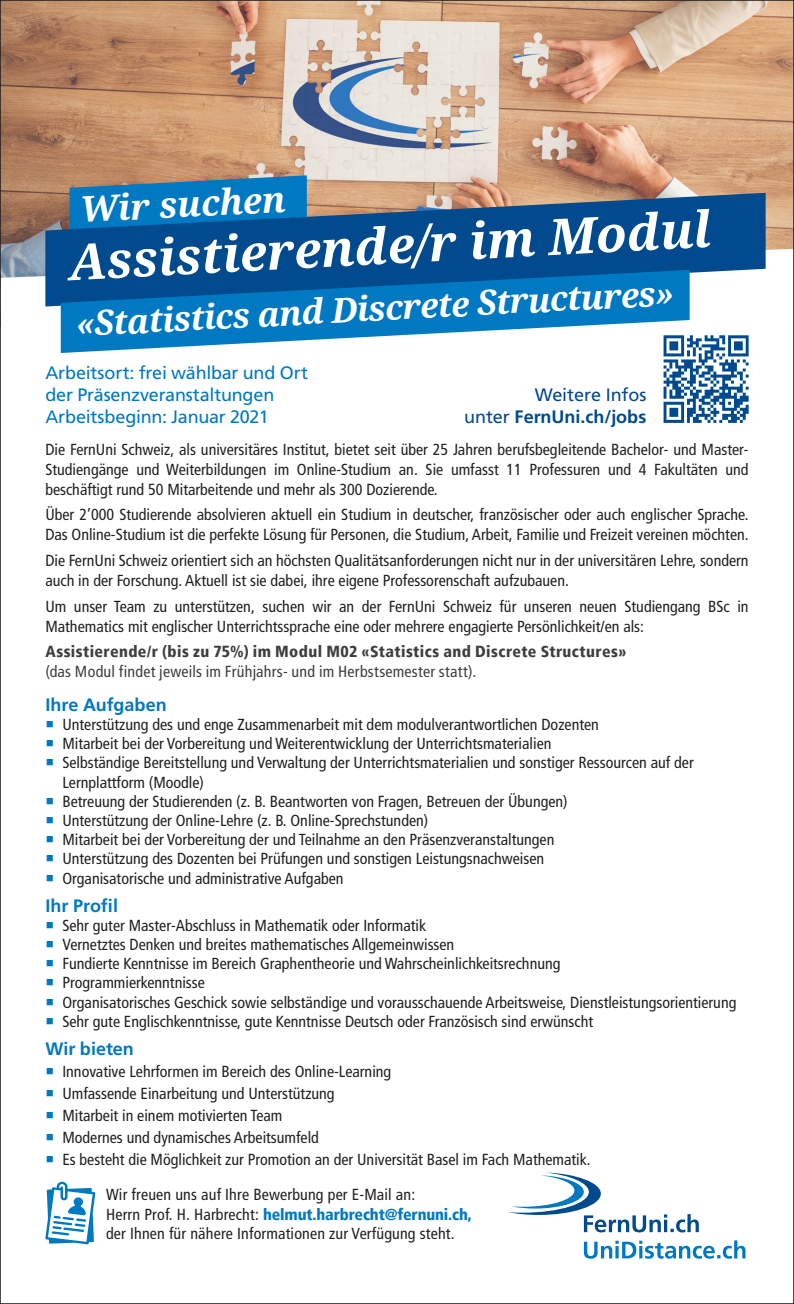
<style>
.page{position:relative;width:794px;height:1304px;background:#fff}
.page>*{position:absolute;margin:0;border:0;box-sizing:border-box;transform-origin:0 0}
.t1{font:italic 700 50px "Droid Serif";color:#fff}
.t2{font:italic 700 35.4px "Droid Serif";color:#fff}
.t3{font:italic 700 34px "Droid Serif";color:#fff}
.t4{font:18px/21.6px "Frutiger LT Std";letter-spacing:-.01em;color:#0079c2}
.t5{font:700 18px "Frutiger LT Std";color:#0079c2}
.t6{font:700 18px "Frutiger LT Std";color:#004a8d}
.t7{font:18px "Frutiger LT Std";letter-spacing:-.005em;color:#004a8d}
.t8{font:condensed 16px/20px "Frutiger LT";color:#231f20}
.t9{font:900 condensed 16px "Frutiger LT";letter-spacing:.025em;color:#3e3e3f}
.t10{font:condensed 16px "Frutiger LT";letter-spacing:.015em;color:#3e3e3f}
.s1{font-weight:400}
.s2{font-weight:900;color:#0079c2}
</style>
<div class="page">
<img style="left:2px;top:2px;width:790px;height:247px">
<svg style="left:663px;top:335px;width:85px;height:88px"></svg>
<svg style="left:45px;top:1182px;width:50px;height:62px"></svg>
<svg style="left:584px;top:1240px;width:161px;height:19px"></svg>
<svg style="left:508px;top:1173px;width:191px;height:59px"></svg>
<svg style="left:70px;top:175px;width:237px;height:18px;background:#4580a2"></svg>
<svg style="left:45px;top:193px;width:720px;height:114px;background:#216197"></svg>
<svg style="left:61px;top:270px;width:628px;height:83px;fill:#0079c2"></svg>
<p class="t2" style="left:79px;top:189px;width:207px;rotate:-3deg">Wir suchen</p>
<p class="t1" style="left:67px;top:234px;width:644px;rotate:-3deg">Assistierende/r im Modul</p>
<p class="t3" style="left:75px;top:305px;width:600px;rotate:-3deg">«Statistics and Discrete Structures»</p>
<p class="t4" style="left:45px;top:362px;width:264px">Arbeitsort: frei wählbar und Ort der Präsenzveranstaltungen</p>
<p class="t4" style="left:45px;top:406px;width:225px">Arbeitsbeginn: Januar 2021</p>
<p class="t8" style="left:45px;top:439px;width:705px;text-align:justify">Die FernUni Schweiz, als universitäres Institut, bietet seit über 25 Jahren berufsbegleitende Bachelor- und Master-Studiengänge und Weiterbildungen im Online-Studium an. Sie umfasst 11 Professuren und 4 Fakultäten und beschäftigt rund 50 Mitarbeitende und mehr als 300 Dozierende.</p>
<p class="t8" style="left:45px;top:505px;width:705px">Über 2’000 Studierende absolvieren aktuell ein Studium in deutscher, französischer oder auch englischer Sprache.<br>Das Online-Studium ist die perfekte Lösung für Personen, die Studium, Arbeit, Familie und Freizeit vereinen möchten.</p>
<p class="t8" style="left:45px;top:551px;width:705px">Die FernUni Schweiz orientiert sich an höchsten Qualitätsanforderungen nicht nur in der universitären Lehre, sondern auch in der Forschung. Aktuell ist sie dabei, ihre eigene Professorenschaft aufzubauen.</p>
<p class="t8" style="left:45px;top:596px;width:705px">Um unser Team zu unterstützen, suchen wir an der FernUni Schweiz für unseren neuen Studiengang BSc in<br>Mathematics mit englischer Unterrichtssprache eine oder mehrere engagierte Persönlichkeit/en als:</p>
<p class="t9" style="left:45px;top:642px;width:582px">Assistierende/r (bis zu 75%) im Modul M02 «Statistics and Discrete Structures»</p>
<p class="t10" style="left:45px;top:662px;width:432px">(das Modul findet jeweils im Frühjahrs- und im Herbstsemester statt).</p>
<p class="t5" style="left:45px;top:694px;width:123px">Ihre Aufgaben</p>
<p class="t8" style="left:62px;top:715px;width:538px">Unterstützung des und enge Zusammenarbeit mit dem modulverantwortlichen Dozenten</p>
<p class="t8" style="left:62px;top:734px;width:490px">Mitarbeit bei der Vorbereitung und Weiterentwicklung der Unterrichtsmaterialien</p>
<p class="t8" style="left:62px;top:753px;width:633px;line-height:19.2px">Selbständige Bereitstellung und Verwaltung der Unterrichtsmaterialien und sonstiger Ressourcen auf der<br>Lernplattform (Moodle)</p>
<p class="t8" style="left:62px;top:791px;width:507px">Betreuung der Studierenden (z. B. Beantworten von Fragen, Betreuen der Ü bungen)</p>
<p class="t8" style="left:62px;top:811px;width:367px">Unterstützung der Online-Lehre (z. B. Online-Sprechstunden)</p>
<p class="t8" style="left:62px;top:830px;width:493px">Mitarbeit bei der Vorbereitung der und Teilnahme an den Präsenzveranstaltungen</p>
<p class="t8" style="left:62px;top:849px;width:483px">Unterstützung des Dozenten bei Prüfungen und sonstigen Leistungsnachweisen</p>
<p class="t8" style="left:62px;top:868px;width:283px">Organisatorische und administrative Aufgaben</p>
<p class="t5" style="left:45px;top:895px;width:74px">Ihr Profil</p>
<p class="t8" style="left:62px;top:915px;width:365px">Sehr guter Master-Abschluss in Mathematik oder Informatik</p>
<p class="t8" style="left:62px;top:935px;width:393px">Vernetztes Denken und breites mathematisches Allgemeinwissen</p>
<p class="t8" style="left:62px;top:954px;width:499px">Fundierte Kenntnisse im Bereich Graphentheorie und Wahrscheinlichkeitsrechnung</p>
<p class="t8" style="left:62px;top:973px;width:144px">Programmierkenntnisse</p>
<p class="t8" style="left:62px;top:992px;width:675px">Organisatorisches Geschick sowie selbständige und vorausschauende Arbeitsweise, Dienstleistungsorientierung</p>
<p class="t8" style="left:62px;top:1011px;width:532px">Sehr gute Englischkenntnisse, gute Kenntnisse Deutsch oder Französisch sind erwünscht</p>
<p class="t5" style="left:45px;top:1038px;width:90px">Wir bieten</p>
<p class="t8" style="left:62px;top:1061px;width:330px">Innovative Lehrformen im Bereich des Online-Learning</p>
<p class="t8" style="left:62px;top:1083px;width:274px">Umfassende Einarbeitung und Unterstützung</p>
<p class="t8" style="left:62px;top:1105px;width:222px">Mitarbeit in einem motivierten Team</p>
<p class="t8" style="left:62px;top:1127px;width:258px">Modernes und dynamisches Arbeitsumfeld</p>
<p class="t8" style="left:62px;top:1149px;width:530px">Es besteht die Möglichkeit zur Promotion an der Universität Basel im Fach Mathematik.</p>
<p class="t7" style="left:535px;top:384px;width:113px">Weitere Infos</p>
<p class="t6" style="left:464px;top:406px;width:184px"><span class="s1">unter</span> FernUni.ch/jobs</p>
<p class="t8" style="left:106px;top:1185px;width:311px">Wir freuen uns auf Ihre Bewerbung per E-Mail an:</p>
<p class="t8" style="left:106px;top:1205px;width:367px;line-height:19.2px">Herrn Prof. H. Harbrecht: <span class="s2">helmut.harbrecht@fernuni.ch, </span>der Ihnen für nähere Informationen zur Verfügung steht.</p>
</div>
